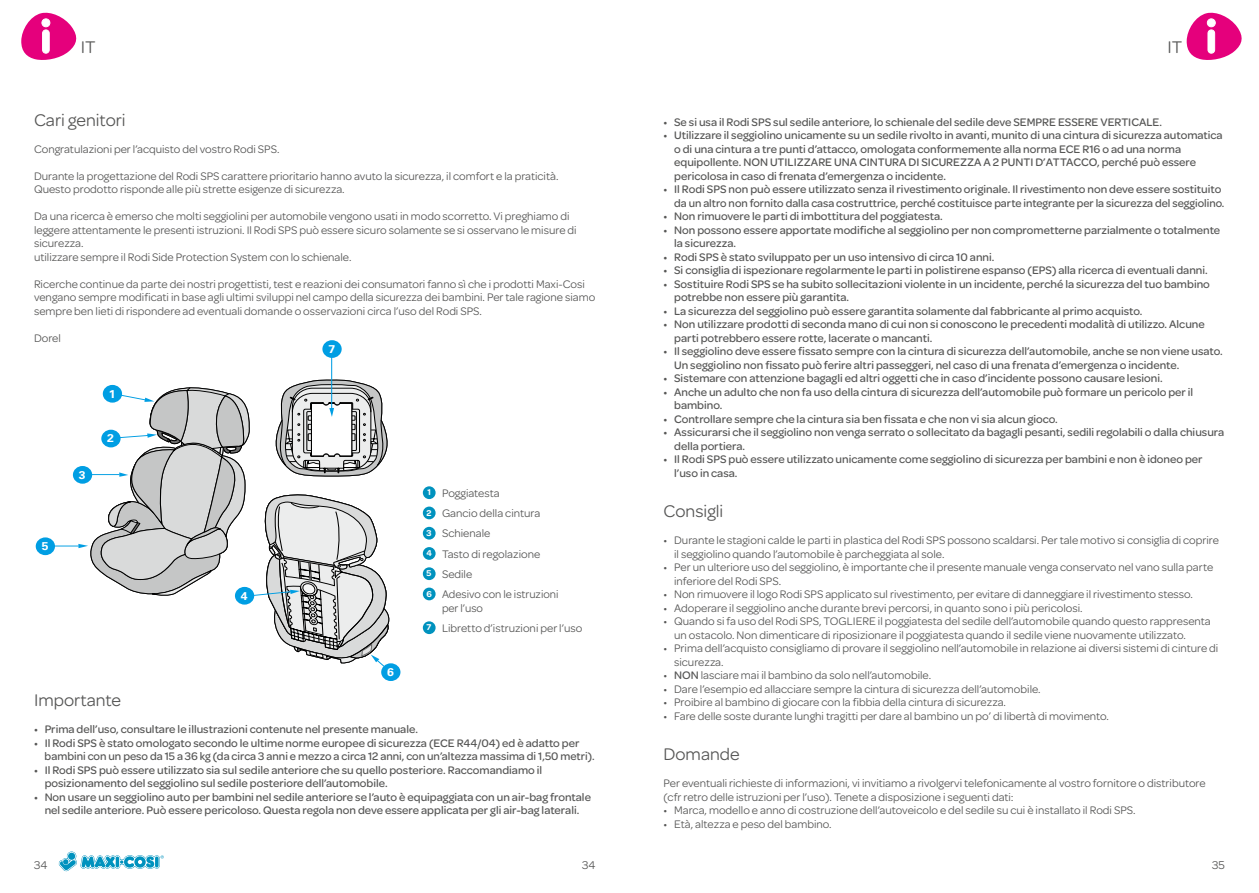
<style>
.page{position:relative;width:1259px;height:893px;background:#fff}
.page>*{position:absolute;margin:0;border:0;box-sizing:border-box;transform-origin:0 0}
.t1{font:18px "Omnes";color:#565655}
.t2{font:12px "Omnes";color:#565655}
.t3{font:500 11.7px/13.5px "Omnes";color:#565655}
.t4{font:11.7px/13.5px "Omnes";color:#565655}
.t5{font:700 11.25px "Univers";color:#fff;scale:1.09 1}
.s1{font-weight:600;font-size:9px;color:#fff}
.s2{font-weight:500}
</style>
<div class="page">
<svg style="left:21px;top:12px;width:56px;height:48px"></svg>
<svg style="left:1186px;top:12px;width:56px;height:48px"></svg>
<svg style="left:59px;top:851px;width:105px;height:20px"></svg>
<div style="left:423px;top:486px;width:12px;height:13px;background:#0092be;border-radius:50%"></div>
<div style="left:423px;top:507px;width:12px;height:12px;background:#0092be;border-radius:50%"></div>
<div style="left:423px;top:527px;width:12px;height:13px;background:#0092be;border-radius:50%"></div>
<div style="left:423px;top:547px;width:12px;height:13px;background:#0092be;border-radius:50%"></div>
<div style="left:423px;top:567px;width:12px;height:13px;background:#0092be;border-radius:50%"></div>
<div style="left:423px;top:588px;width:12px;height:12px;background:#0092be;border-radius:50%"></div>
<div style="left:423px;top:621px;width:12px;height:13px;background:#0092be;border-radius:50%"></div>
<svg style="left:73px;top:466px;width:19px;height:18px"></svg>
<div style="left:381px;top:663px;width:19px;height:18px;background:#009ee3;border-radius:50%"></div>
<hr style="left:331px;top:349px;width:1px;height:59px;background:#009ee3">
<div style="left:322px;top:340px;width:20px;height:18px;background:#009ee3;border-radius:50%"></div>
<hr style="left:45px;top:546px;width:34px;height:1px;background:#009ee3">
<div style="left:36px;top:537px;width:19px;height:18px;background:#009ee3;border-radius:50%"></div>
<svg style="left:78px;top:379px;width:313px;height:302px"></svg>
<h1 class="t1" style="left:81px;top:38px;width:16px">IT</h1>
<h1 class="t1" style="left:1167px;top:38px;width:16px">IT</h1>
<h1 class="t1" style="left:34px;top:110px;width:93px">Cari genitori</h1>
<p class="t4" style="left:34px;top:142px;width:247px">Congratulazioni per l’acquisto del vostro Rodi SPS.</p>
<p class="t4" style="left:34px;top:169px;width:526px">Durante la progettazione del Rodi SPS carattere prioritario hanno avuto la sicurezza, il comfort e la praticità.<br>Questo prodotto risponde alle più strette esigenze di sicurezza.</p>
<p class="t4" style="left:34px;top:210px;width:544px">Da una ricerca è emerso che molti seggiolini per automobile vengono usati in modo scorretto. Vi preghiamo di leggere attentamente le presenti istruzioni. Il Rodi SPS può essere sicuro solamente se si osservano le misure di sicurezza.<br>utilizzare sempre il Rodi Side Protection System con lo schienale.</p>
<p class="t4" style="left:34px;top:277px;width:563px">Ricerche continue da parte dei nostri progettisti, test e reazioni dei consumatori fanno sì che i prodotti Maxi-Cosi vengano sempre modificati in base agli ultimi sviluppi nel campo della sicurezza dei bambini. Per tale ragione siamo sempre ben lieti di rispondere ad eventuali domande o osservazioni circa l’uso del Rodi SPS.</p>
<p class="t4" style="left:34px;top:331px;width:28px">Dorel</p>
<p class="t5" style="left:42px;top:540px;width:8px">5</p>
<p class="t5" style="left:79px;top:468px;width:8px">3</p>
<p class="t5" style="left:109px;top:387px;width:8px">1</p>
<p class="t5" style="left:107px;top:432px;width:8px">2</p>
<p class="t5" style="left:241px;top:589px;width:8px">4</p>
<p class="t5" style="left:328px;top:342px;width:8px">7</p>
<p class="t5" style="left:387px;top:666px;width:8px">6</p>
<p class="t4" style="left:426px;top:483px;width:134px;line-height:20.2px"><span class="s1">1</span> Poggiatesta<br><span class="s1">2</span> Gancio della cintura<br><span class="s1">3</span> Schienale<br><span class="s1">4</span> Tasto di regolazione<br><span class="s1">5</span> Sedile<br><span class="s1">6</span> Adesivo con le istruzioni</p>
<p class="t4" style="left:427px;top:598px;width:157px;line-height:20.2px;text-indent:15px">per l’uso<br><span class="s1">7</span> Libretto d’istruzioni per l’uso</p>
<h1 class="t1" style="left:34px;top:690px;width:89px">Importante</h1>
<p class="t3" style="left:34px;top:722px;width:385px">• Prima dell’uso, consultare le illustrazioni contenute nel presente manuale.</p>
<p class="t3" style="left:45px;top:736px;width:551px;text-indent:-11px">• Il Rodi SPS è stato omologato secondo le ultime norme europee di sicurezza (ECE R44/04) ed è adatto per bambini con un peso da 15 a 36 kg (da circa 3 anni e mezzo a circa 12 anni, con un’altezza massima di 1,50 metri).</p>
<p class="t3" style="left:45px;top:763px;width:499px;text-indent:-11px">• Il Rodi SPS può essere utilizzato sia sul sedile anteriore che su quello posteriore. Raccomandiamo il posizionamento del seggiolino sul sedile posteriore dell’automobile.</p>
<p class="t3" style="left:34px;top:790px;width:558px;text-align:center">• Non usare un seggiolino auto per bambini nel sedile anteriore se l’auto è equipaggiata con un air-bag frontale nel sedile anteriore. Può essere pericoloso. Questa regola non deve essere applicata per gli air-bag laterali.</p>
<p class="t3" style="left:663px;top:115px;width:500px">• Se si usa il Rodi SPS sul sedile anteriore, lo schienale del sedile deve SEMPRE ESSERE VERTICALE.</p>
<p class="t3" style="left:674px;top:128px;width:550px;text-indent:-11px">• Utilizzare il seggiolino unicamente su un sedile rivolto in avanti, munito di una cintura di sicurezza automatica o di una cintura a tre punti d’attacco, omologata conformemente alla norma ECE R16 o ad una norma equipollente. NON UTILIZZARE UNA CINTURA DI SICUREZZA A 2 PUNTI D’ATTACCO, perché può essere pericolosa in caso di frenata d’emergenza o incidente.</p>
<p class="t3" style="left:663px;top:182px;width:562px;text-align:right">• Il Rodi SPS non può essere utilizzato senza il rivestimento originale. Il rivestimento non deve essere sostituito da un altro non fornito dalla casa costruttrice, perché costituisce parte integrante per la sicurezza del seggiolino.</p>
<p class="t3" style="left:663px;top:209px;width:281px">• Non rimuovere le parti di imbottitura del poggiatesta.</p>
<p class="t3" style="left:674px;top:223px;width:547px;text-indent:-11px">• Non possono essere apportate modifiche al seggiolino per non comprometterne parzialmente o totalmente la sicurezza.</p>
<p class="t3" style="left:663px;top:250px;width:332px">• Rodi SPS è stato sviluppato per un uso intensivo di circa 10 anni.</p>
<p class="t3" style="left:663px;top:263px;width:546px">• Si consiglia di ispezionare regolarmente le parti in polistirene espanso (EPS) alla ricerca di eventuali danni.</p>
<p class="t3" style="left:674px;top:277px;width:537px;text-indent:-11px">• Sostituire Rodi SPS se ha subito sollecitazioni violente in un incidente, perché la sicurezza del tuo bambino potrebbe non essere più garantita.</p>
<p class="t3" style="left:663px;top:304px;width:480px">• La sicurezza del seggiolino può essere garantita solamente dal fabbricante al primo acquisto.</p>
<p class="t3" style="left:674px;top:317px;width:532px;text-indent:-11px">• Non utilizzare prodotti di seconda mano di cui non si conoscono le precedenti modalità di utilizzo. Alcune parti potrebbero essere rotte, lacerate o mancanti.</p>
<p class="t3" style="left:674px;top:344px;width:550px;text-indent:-11px">• Il seggiolino deve essere fissato sempre con la cintura di sicurezza dell’automobile, anche se non viene usato.<br>Un seggiolino non fissato può ferire altri passeggeri, nel caso di una frenata d’emergenza o incidente.</p>
<p class="t3" style="left:663px;top:371px;width:500px">• Sistemare con attenzione bagagli ed altri oggetti che in caso d’incidente possono causare lesioni.</p>
<p class="t3" style="left:674px;top:385px;width:520px;text-indent:-11px">• Anche un adulto che non fa uso della cintura di sicurezza dell’automobile può formare un pericolo per il bambino.</p>
<p class="t3" style="left:663px;top:412px;width:396px">• Controllare sempre che la cintura sia ben fissata e che non vi sia alcun gioco.</p>
<p class="t3" style="left:674px;top:425px;width:551px;text-indent:-11px">• Assicurarsi che il seggiolino non venga serrato o sollecitato da bagagli pesanti, sedili regolabili o dalla chiusura della portiera.</p>
<p class="t3" style="left:674px;top:452px;width:530px;text-indent:-11px">• Il Rodi SPS può essere utilizzato unicamente come seggiolino di sicurezza per bambini e non è idoneo per l’uso in casa.</p>
<h1 class="t1" style="left:663px;top:501px;width:61px">Consigli</h1>
<p class="t4" style="left:674px;top:534px;width:546px;text-indent:-11px">• Durante le stagioni calde le parti in plastica del Rodi SPS possono scaldarsi. Per tale motivo si consiglia di coprire il seggiolino quando l’automobile è parcheggiata al sole.</p>
<p class="t4" style="left:674px;top:561px;width:540px;text-indent:-11px">• Per un ulteriore uso del seggiolino, è importante che il presente manuale venga conservato nel vano sulla parte inferiore del Rodi SPS.</p>
<p class="t4" style="left:663px;top:588px;width:531px">• Non rimuovere il logo Rodi SPS applicato sul rivestimento, per evitare di danneggiare il rivestimento stesso.</p>
<p class="t4" style="left:663px;top:601px;width:420px">• Adoperare il seggiolino anche durante brevi percorsi, in quanto sono i più pericolosi.</p>
<p class="t4" style="left:674px;top:615px;width:538px;text-indent:-11px">• Quando si fa uso del Rodi SPS, TOGLIERE il poggiatesta del sedile dell’automobile quando questo rappresenta un ostacolo. Non dimenticare di riposizionare il poggiatesta quando il sedile viene nuovamente utilizzato.</p>
<p class="t4" style="left:674px;top:642px;width:545px;text-indent:-11px">• Prima dell’acquisto consigliamo di provare il seggiolino nell’automobile in relazione ai diversi sistemi di cinture di sicurezza.</p>
<p class="t4" style="left:663px;top:669px;width:269px">• <span class="s2">NON</span> lasciare mai il bambino da solo nell’automobile.</p>
<p class="t4" style="left:663px;top:682px;width:379px">• Dare l’esempio ed allacciare sempre la cintura di sicurezza dell’automobile.</p>
<p class="t4" style="left:663px;top:696px;width:344px">• Proibire al bambino di giocare con la fibbia della cintura di sicurezza.</p>
<p class="t4" style="left:663px;top:709px;width:447px">• Fare delle soste durante lunghi tragitti per dare al bambino un po’ di libertà di movimento.</p>
<h1 class="t1" style="left:663px;top:744px;width:78px">Domande</h1>
<p class="t4" style="left:663px;top:777px;width:544px">Per eventuali richieste di informazioni, vi invitiamo a rivolgervi telefonicamente al vostro fornitore o distributore (cfr retro delle istruzioni per l’uso). Tenete a disposizione i seguenti dati:</p>
<p class="t4" style="left:663px;top:804px;width:473px">• Marca, modello e anno di costruzione dell’autoveicolo e del sedile su cui è installato il Rodi SPS.</p>
<p class="t4" style="left:663px;top:817px;width:170px">• Età, altezza e peso del bambino.</p>
<p class="t2" style="left:34px;top:858px;width:15px">34</p>
<p class="t2" style="left:1212px;top:858px;width:14px">35</p>
<p class="t2" style="left:582px;top:858px;width:15px">34</p>
</div>
